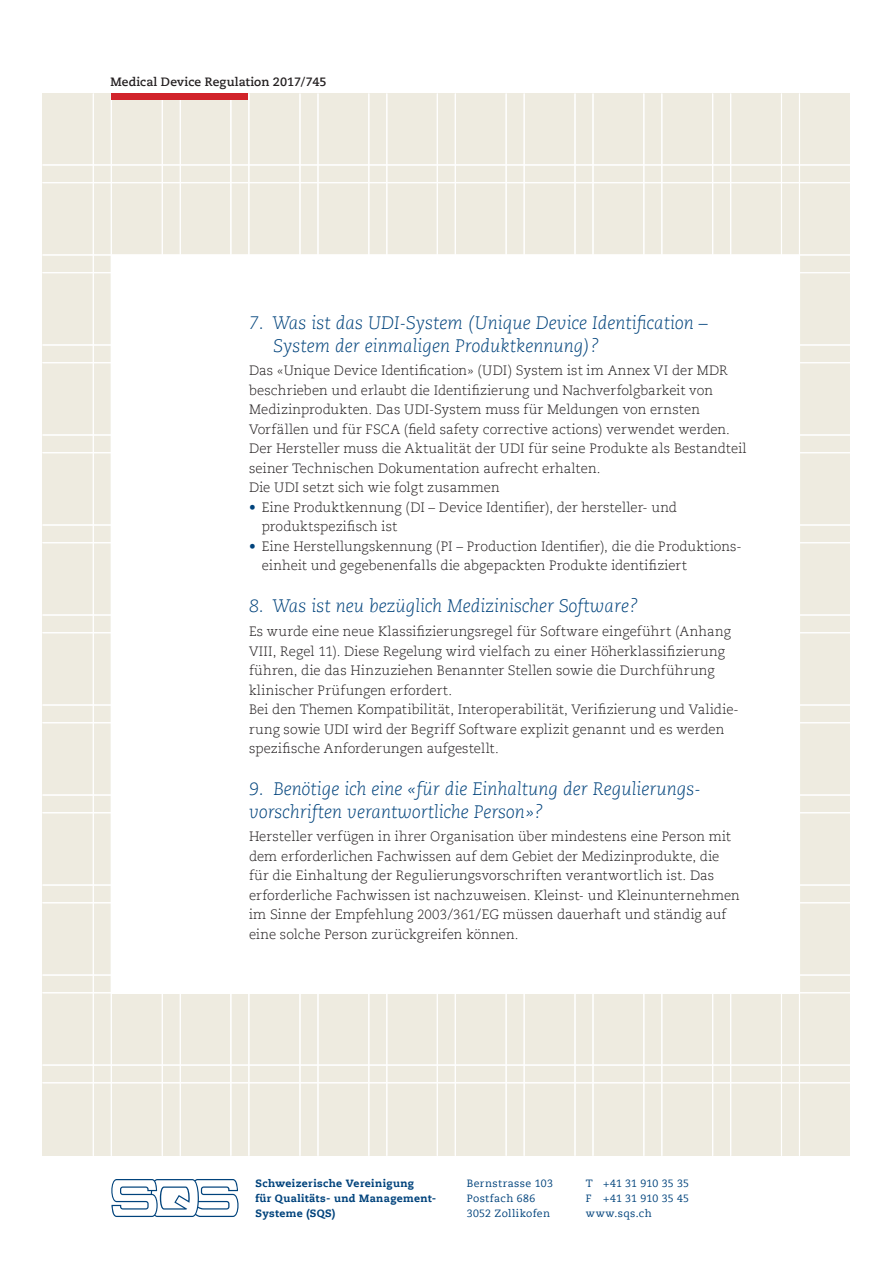
<style>
.page{position:relative;width:893px;height:1263px;background:#fff}
.page>*{position:absolute;margin:0;border:0;box-sizing:border-box;transform-origin:0 0}
.Blaue_Untertitel{font:italic 300 18px/22.5px "Caecilia Com 46";color:#01437c}
.Lauftext{font:300 13.5px/19.5px "Caecilia Com 45";letter-spacing:.005em;color:#231f20}
.t1{font:700 12px "Caecilia Com 75";letter-spacing:.01em;color:#231f20}
.t2{font:10.5px "Caecilia Com 55 Roman";letter-spacing:.035em;color:#01437c}
.t3{font:800 10.5px/15.1px "Caecilia Com 85";letter-spacing:.035em;color:#01437c}
.s1{color:#fff}
.s2{color:#01437c}
</style>
<div class="page">
<div style="left:43px;top:93px;width:807px;height:1062px;background:#eeebe0"></div>
<hr style="left:43px;top:254px;width:807px;height:2px;background:#fff">
<hr style="left:43px;top:434px;width:807px;height:2px;background:#fff">
<hr style="left:43px;top:524px;width:807px;height:2px;background:#fff">
<hr style="left:43px;top:614px;width:807px;height:2px;background:#fff">
<hr style="left:43px;top:704px;width:807px;height:2px;background:#fff">
<hr style="left:43px;top:794px;width:807px;height:2px;background:#fff">
<hr style="left:43px;top:884px;width:807px;height:2px;background:#fff">
<hr style="left:43px;top:974px;width:807px;height:2px;background:#fff">
<hr style="left:43px;top:1064px;width:807px;height:2px;background:#fff">
<hr style="left:43px;top:164px;width:807px;height:2px;background:#fff">
<hr style="left:43px;top:344px;width:807px;height:2px;background:#fff">
<hr style="left:93px;top:93px;width:1px;height:1063px;background:#fff">
<hr style="left:111px;top:93px;width:1px;height:1063px;background:#fff">
<hr style="left:162px;top:93px;width:1px;height:1063px;background:#fff">
<hr style="left:180px;top:93px;width:1px;height:1063px;background:#fff">
<hr style="left:230px;top:93px;width:1px;height:1063px;background:#fff">
<hr style="left:248px;top:93px;width:1px;height:1063px;background:#fff">
<hr style="left:299px;top:93px;width:2px;height:1063px;background:#fff">
<hr style="left:317px;top:93px;width:2px;height:1063px;background:#fff">
<hr style="left:368px;top:93px;width:1px;height:1063px;background:#fff">
<hr style="left:386px;top:93px;width:1px;height:1063px;background:#fff">
<hr style="left:437px;top:93px;width:1px;height:1063px;background:#fff">
<hr style="left:455px;top:93px;width:1px;height:1063px;background:#fff">
<hr style="left:506px;top:93px;width:1px;height:1063px;background:#fff">
<hr style="left:524px;top:93px;width:1px;height:1063px;background:#fff">
<hr style="left:574px;top:93px;width:2px;height:1063px;background:#fff">
<hr style="left:592px;top:93px;width:2px;height:1063px;background:#fff">
<hr style="left:643px;top:93px;width:1px;height:1063px;background:#fff">
<hr style="left:661px;top:93px;width:1px;height:1063px;background:#fff">
<hr style="left:712px;top:93px;width:1px;height:1063px;background:#fff">
<hr style="left:730px;top:93px;width:1px;height:1063px;background:#fff">
<hr style="left:781px;top:93px;width:1px;height:1063px;background:#fff">
<hr style="left:799px;top:93px;width:1px;height:1063px;background:#fff">
<hr style="left:43px;top:182px;width:807px;height:1px;background:#fff">
<hr style="left:43px;top:452px;width:807px;height:1px;background:#fff">
<hr style="left:43px;top:542px;width:807px;height:1px;background:#fff">
<hr style="left:43px;top:632px;width:807px;height:1px;background:#fff">
<hr style="left:43px;top:722px;width:807px;height:1px;background:#fff">
<hr style="left:43px;top:812px;width:807px;height:1px;background:#fff">
<hr style="left:43px;top:902px;width:807px;height:1px;background:#fff">
<hr style="left:43px;top:992px;width:807px;height:1px;background:#fff">
<hr style="left:43px;top:1082px;width:807px;height:1px;background:#fff">
<hr style="left:43px;top:272px;width:807px;height:1px;background:#fff">
<hr style="left:43px;top:362px;width:807px;height:1px;background:#fff">
<div style="left:111px;top:255px;width:689px;height:738px;background:#fff"></div>
<svg style="left:111px;top:1179px;width:128px;height:38px"></svg>
<div style="left:111px;top:93px;width:136px;height:7px;background:#d1232a"></div>
<p class="t1" style="left:111px;top:73px;width:217px">Medical Device Regulation 2017/745</p>
<p class="Blaue_Untertitel" style="left:249px;top:312px;width:460px">7. Was ist das UDI-System (Unique Device Identification –</p>
<p class="Blaue_Untertitel" style="left:249px;top:334px;width:352px"><span class="s1">7.</span> System der einmaligen Produktkennung)?</p>
<p class="Lauftext" style="left:249px;top:361px;width:499px">Das «Unique Device Identification» (UDI) System ist im Annex VI der MDR beschrieben und erlaubt die Identifizierung und Nachverfolgbarkeit von Medizinprodukten. Das UDI-System muss für Meldungen von ernsten Vorfällen und für FSCA (field safety corrective actions) verwendet werden.<br>Der Hersteller muss die Aktualität der UDI für seine Produkte als Bestandteil seiner Technischen Dokumentation aufrecht erhalten.</p>
<p class="Lauftext" style="left:249px;top:478px;width:252px">Die UDI setzt sich wie folgt zusammen</p>
<p class="Lauftext" style="left:262px;top:497px;width:417px;text-indent:-13px"><span class="s2">•</span> Eine Produktkennung (DI – Device Identifier), der hersteller- und produktspezifisch ist</p>
<p class="Lauftext" style="left:262px;top:536px;width:481px;text-indent:-13px"><span class="s2">•</span> Eine Herstellungskennung (PI – Production Identifier), die die Produktions&shy;einheit und gegebenenfalls die abgepackten Produkte identifiziert</p>
<p class="Blaue_Untertitel" style="left:249px;top:595px;width:391px">8. Was ist neu bezüglich Medizinischer Software?</p>
<p class="Lauftext" style="left:249px;top:621px;width:483px">Es wurde eine neue Klassifizierungsregel für Software eingeführt (Anhang VIII, Regel 11). Diese Regelung wird vielfach zu einer Höherklassifizierung führen, die das Hinzuziehen Benannter Stellen sowie die Durchführung klinischer Prüfungen erfordert.</p>
<p class="Lauftext" style="left:249px;top:699px;width:491px">Bei den Themen Kompatibilität, Interoperabilität, Verifizierung und Validie&shy;rung sowie UDI wird der Begriff Software explizit genannt und es werden spezifische Anforderungen aufgestellt.</p>
<p class="Blaue_Untertitel" style="left:249px;top:778px;width:453px">9. Benötige ich eine «für die Einhaltung der Regulierungs&shy;vorschriften verantwortliche Person»?</p>
<p class="Lauftext" style="left:249px;top:827px;width:492px">Hersteller verfügen in ihrer Organisation über mindestens eine Person mit dem erforderlichen Fachwissen auf dem Gebiet der Medizinprodukte, die für die Einhaltung der Regulierungsvorschriften verantwortlich ist. Das erforderliche Fachwissen ist nachzuweisen. Kleinst- und Kleinunternehmen im Sinne der Empfehlung 2003/361/EG müssen dauerhaft und ständig auf eine solche Person zurückgreifen können.</p>
<p class="t3" style="left:255px;top:1175px;width:182px">Schweizerische Vereinigung<br>für Qualitäts- und Management-</p>
<p class="t3" style="left:255px;top:1205px;width:81px">Systeme (SQS)</p>
<p class="t2" style="left:467px;top:1176px;width:88px">Bernstrasse 103</p>
<p class="t2" style="left:586px;top:1176px;width:105px">T +41 31 910 35 35</p>
<p class="t2" style="left:467px;top:1191px;width:70px">Postfach 686</p>
<p class="t2" style="left:586px;top:1191px;width:105px">F +41 31 910 35 45</p>
<p class="t2" style="left:467px;top:1206px;width:85px">3052 Zollikofen</p>
<p class="t2" style="left:586px;top:1206px;width:68px">www.sqs.ch</p>
</div>
